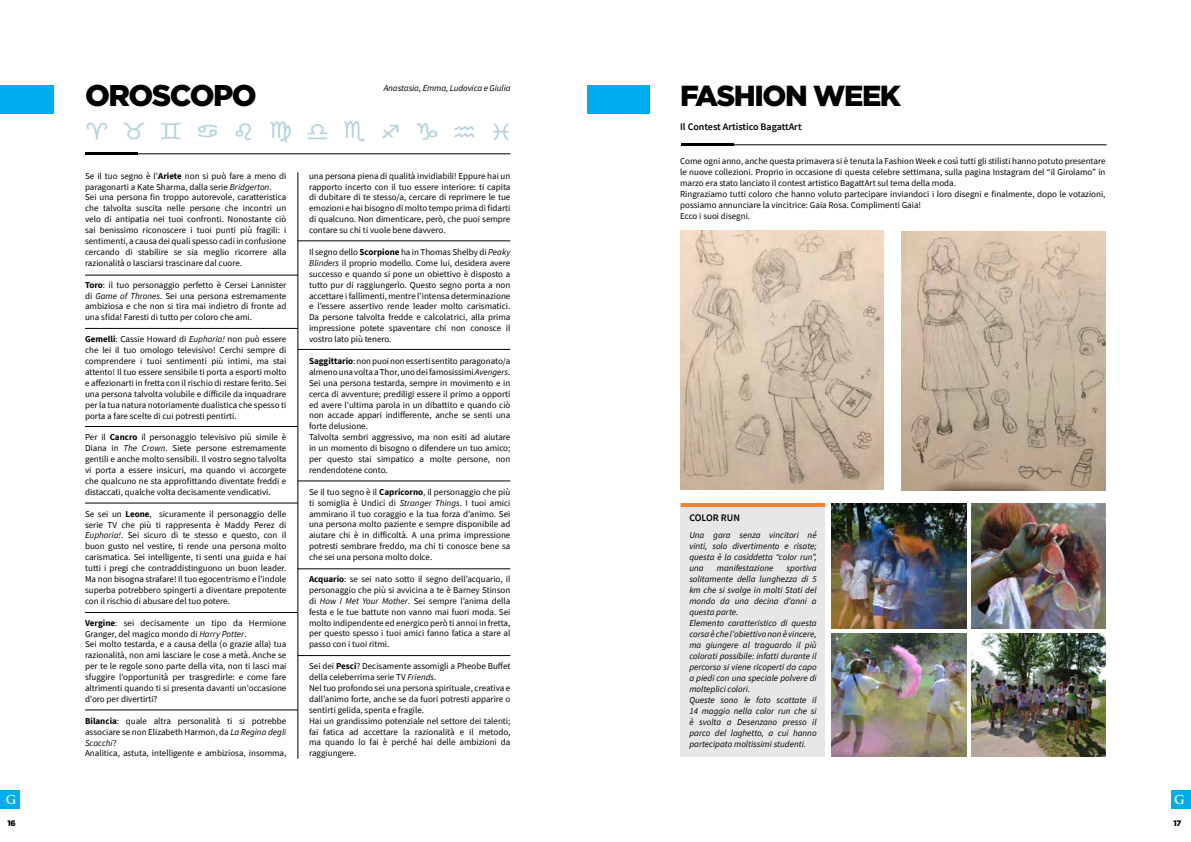
<style>
.page{position:relative;width:1191px;height:842px;background:#fff}
.page>*{position:absolute;margin:0;border:0;box-sizing:border-box;transform-origin:0 0}
.t1{font:900 30px "Gotham";letter-spacing:-.05em;color:#000}
.t2{font:900 29px "Gotham";letter-spacing:-.05em;color:#000}
.t3{font:700 12px "Trajan Pro";color:#fff}
.t4{font:600 10px "Source Sans Pro";color:#000}
.t5{font:9px/10.9px "Source Sans Pro";color:#000;text-align:justify}
.t6{font:italic 9px/11px "Source Sans Pro";color:#000;text-align:justify}
.t7{font:900 8px "Gotham";color:#000}
.s1{font-weight:700}
.s2{font-style:italic}
</style>
<div class="page">
<img style="left:86px;top:121px;width:423px;height:22px">
<div style="left:0;top:790px;width:20px;height:19px;background:#00aeef"></div>
<div style="left:0;top:85px;width:54px;height:28px;background:#00aeef"></div>
<hr style="left:85px;top:153px;width:52px;height:2px;background:#000">
<hr style="left:85px;top:154px;width:425px;height:1px;background:#000">
<hr style="left:298px;top:172px;width:1px;height:587px;background:#000">
<hr style="left:85px;top:275px;width:213px;height:1px;background:#000">
<hr style="left:85px;top:328px;width:213px;height:1px;background:#000">
<hr style="left:85px;top:426px;width:213px;height:1px;background:#000">
<hr style="left:85px;top:503px;width:213px;height:1px;background:#000">
<hr style="left:85px;top:612px;width:213px;height:1px;background:#000">
<hr style="left:85px;top:710px;width:213px;height:1px;background:#000">
<hr style="left:298px;top:241px;width:212px;height:1px;background:#000">
<hr style="left:298px;top:349px;width:212px;height:1px;background:#000">
<hr style="left:298px;top:481px;width:212px;height:1px;background:#000">
<hr style="left:298px;top:569px;width:212px;height:1px;background:#000">
<hr style="left:298px;top:655px;width:212px;height:1px;background:#000">
<img style="left:680px;top:231px;width:203px;height:259px">
<img style="left:902px;top:232px;width:204px;height:258px">
<div style="left:587px;top:85px;width:62px;height:28px;background:#00aeef"></div>
<hr style="left:681px;top:144px;width:52px;height:2px;background:#000">
<hr style="left:681px;top:145px;width:425px;height:1px;background:#000">
<div style="left:1171px;top:790px;width:20px;height:19px;background:#00aeef"></div>
<img style="left:832px;top:504px;width:134px;height:124px">
<img style="left:832px;top:634px;width:134px;height:123px">
<img style="left:971px;top:504px;width:135px;height:124px">
<img style="left:971px;top:634px;width:135px;height:123px">
<div style="left:680px;top:505px;width:145px;height:252px;background:#e6e7e8"></div>
<hr style="left:680px;top:503px;width:145px;height:4px;background:#f58232">
<h3 class="t3" style="left:6px;top:792px;width:12px">G</h3>
<p class="t7" style="left:7px;top:817px;width:10px">16</p>
<h1 class="t1" style="left:85px;top:75px;width:173px">OROSCOPO</h1>
<p class="t6" style="left:384px;top:83px;width:128px">Anastasia, Emma, Ludovica e Giulia</p>
<p class="t5" style="left:85px;top:170px;width:203px;text-align:left">Se il tuo segno è l'<span class="s1">Ariete</span> non si può fare a meno di paragonarti a Kate Sharma, dalla serie <span class="s2">Bridgerton</span>.<br>Sei una persona fin troppo autorevole, caratteristica che talvolta suscita nelle persone che incontri un velo di antipatia nei tuoi confronti. Nonostante ciò sai benissimo riconoscere i tuoi punti più fragili: i sentimenti, a causa dei quali spesso cadi in confusione cercando di stabilire se sia meglio ricorrere alla razionalità o lasciarsi trascinare dal cuore.</p>
<p class="t5" style="left:85px;top:279px;width:203px"><span class="s1">Toro</span>: il tuo personaggio perfetto è Cersei Lannister di <span class="s2">Game of Thrones</span>. Sei una persona estremamente ambiziosa e che non si tira mai indietro di fronte ad una sfida! Faresti di tutto per coloro che ami.</p>
<p class="t5" style="left:85px;top:334px;width:203px"><span class="s1">Gemelli</span>: Cassie Howard di <span class="s2">Euphoria!</span> non può essere che lei il tuo omologo televisivo! Cerchi sempre di comprendere i tuoi sentimenti più intimi, ma stai attento! Il tuo essere sensibile ti porta a esporti molto e affezionarti in fretta con il rischio di restare ferito. Sei una persona talvolta volubile e difficile da inquadrare per la tua natura notoriamente dualistica che spesso ti porta a fare scelte di cui potresti pentirti.</p>
<p class="t5" style="left:85px;top:432px;width:203px">Per il <span class="s1">Cancro</span> il personaggio televisivo più simile è Diana in <span class="s2">The Crown</span>. Siete persone estremamente gentili e anche molto sensibili. Il vostro segno talvolta vi porta a essere insicuri, ma quando vi accorgete che qualcuno ne sta approfittando diventate freddi e distaccati, qualche volta decisamente vendicativi.</p>
<p class="t5" style="left:85px;top:508px;width:203px">Se sei un <span class="s1">Leone</span>, sicuramente il personaggio delle serie TV che più ti rappresenta è Maddy Perez di <span class="s2">Euphoria!</span>. Sei sicuro di te stesso e questo, con il buon gusto nel vestire, ti rende una persona molto carismatica. Sei intelligente, ti senti una guida e hai tutti i pregi che contraddistinguono un buon leader.<br>Ma non bisogna strafare! Il tuo egocentrismo e l'indole superba potrebbero spingerti a diventare prepotente con il rischio di abusare del tuo potere.</p>
<p class="t5" style="left:85px;top:617px;width:203px;text-align:left"><span class="s1">Vergine</span>: sei decisamente un tipo da Hermione Granger, del magico mondo di <span class="s2">Harry Potter</span>.<br>Sei molto testarda, e a causa della (o grazie alla) tua razionalità, non ami lasciare le cose a metà. Anche se per te le regole sono parte della vita, non ti lasci mai sfuggire l’opportunità per trasgredirle: e come fare altrimenti quando ti si presenta davanti un'occasione d'oro per divertirti?</p>
<p class="t5" style="left:85px;top:715px;width:203px;text-align:left"><span class="s1">Bilancia</span>: quale altra personalità ti si potrebbe associare se non Elizabeth Harmon, da <span class="s2">La Regina degli Scacchi</span>?<br>Analitica, astuta, intelligente e ambiziosa, insomma,</p>
<p class="t5" style="left:309px;top:170px;width:203px">una persona piena di qualità invidiabili! Eppure hai un rapporto incerto con il tuo essere interiore: ti capita di dubitare di te stesso/a, cercare di reprimere le tue emozioni e hai bisogno di molto tempo prima di fidarti di qualcuno. Non dimenticare, però, che puoi sempre contare su chi ti vuole bene davvero.</p>
<p class="t5" style="left:309px;top:246px;width:203px">Il segno dello <span class="s1">Scorpione</span> ha in Thomas Shelby di <span class="s2">Peaky Blinders</span> il proprio modello. Come lui, desidera avere successo e quando si pone un obiettivo è disposto a tutto pur di raggiungerlo. Questo segno porta a non accettare i fallimenti, mentre l'intensa determinazione e l’essere assertivo rende leader molto carismatici.<br>Da persone talvolta fredde e calcolatrici, alla prima impressione potete spaventare chi non conosce il vostro lato più tenero.</p>
<p class="t5" style="left:309px;top:355px;width:203px;text-align:left"><span class="s1">Saggittario</span>: non puoi non esserti sentito paragonato/a almeno una volta a Thor, uno dei famosissimi <span class="s2">Avengers</span>.<br>Sei una persona testarda, sempre in movimento e in cerca di avventure; prediligi essere il primo a opporti ed avere l’ultima parola in un dibattito e quando ciò non accade appari indifferente, anche se senti una forte delusione.<br>Talvolta sembri aggressivo, ma non esiti ad aiutare in un momento di bisogno o difendere un tuo amico; per questo stai simpatico a molte persone, non rendendotene conto.</p>
<p class="t5" style="left:309px;top:486px;width:203px">Se il tuo segno è il <span class="s1">Capricorno</span>, il personaggio che più ti somiglia è Undici di <span class="s2">Stranger Things</span>. I tuoi amici ammirano il tuo coraggio e la tua forza d’animo. Sei una persona molto paziente e sempre disponibile ad aiutare chi è in difficoltà. A una prima impressione potresti sembrare freddo, ma chi ti conosce bene sa che sei una persona molto dolce.</p>
<p class="t5" style="left:309px;top:573px;width:203px"><span class="s1">Acquario</span>: se sei nato sotto il segno dell’acquario, il personaggio che più si avvicina a te è Barney Stinson di <span class="s2">How I Met Your Mother</span>. Sei sempre l’anima della festa e le tue battute non vanno mai fuori moda. Sei molto indipendente ed energico però ti annoi in fretta, per questo spesso i tuoi amici fanno fatica a stare al passo con i tuoi ritmi.</p>
<p class="t5" style="left:309px;top:661px;width:203px;text-align:left">Sei dei <span class="s1">Pesci</span>? Decisamente assomigli a Pheobe Buffet della celeberrima serie TV <span class="s2">Friends</span>.<br>Nel tuo profondo sei una persona spirituale, creativa e dall’animo forte, anche se da fuori potresti apparire o sentirti gelida, spenta e fragile.<br>Hai un grandissimo potenziale nel settore dei talenti; fai fatica ad accettare la razionalità e il metodo, ma quando lo fai è perché hai delle ambizioni da raggiungere.</p>
<h2 class="t2" style="left:680px;top:76px;width:222px">FASHION WEEK</h2>
<p class="t4" style="left:680px;top:120px;width:123px">Il Contest Artistico BagattArt</p>
<p class="t5" style="left:680px;top:156px;width:427px;text-align:left">Come ogni anno, anche questa primavera si è tenuta la Fashion Week e così tutti gli stilisti hanno potuto presentare le nuove collezioni. Proprio in occasione di questa celebre settimana, sulla pagina Instagram del “il Girolamo” in marzo era stato lanciato il contest artistico BagattArt sul tema della moda.<br>Ringraziamo tutti coloro che hanno voluto partecipare inviandoci i loro disegni e finalmente, dopo le votazioni, possiamo annunciare la vincitrice: Gaia Rosa. Complimenti Gaia!<br>Ecco i suoi disegni.</p>
<p class="t4" style="left:689px;top:511px;width:52px">COLOR RUN</p>
<p class="t6" style="left:689px;top:529px;width:129px">Una gara senza vincitori né vinti, solo divertimento e risate; questa è la cosiddetta “color run”, una</p>
<p class="t6" style="left:717px;top:562px;width:58px">manifestazione</p>
<p class="t6" style="left:689px;top:562px;width:129px;text-align:left;text-indent:97px">sportiva solitamente della lunghezza di 5 km che si svolge in molti Stati del mondo da una decina d’anni a questa parte.<br>Elemento caratteristico di questa corsa è che l’obiettivo non è vincere, ma giungere al traguardo il più colorati possibile: infatti durante il percorso si viene ricoperti da capo a piedi con una speciale polvere di molteplici colori.<br>Queste sono le foto scattate il<br>14 maggio nella color run che si è svolta a Desenzano presso il parco del laghetto, a cui hanno partecipato moltissimi studenti.</p>
<h3 class="t3" style="left:1174px;top:792px;width:12px">G</h3>
<p class="t7" style="left:1173px;top:817px;width:10px">17</p>
</div>
